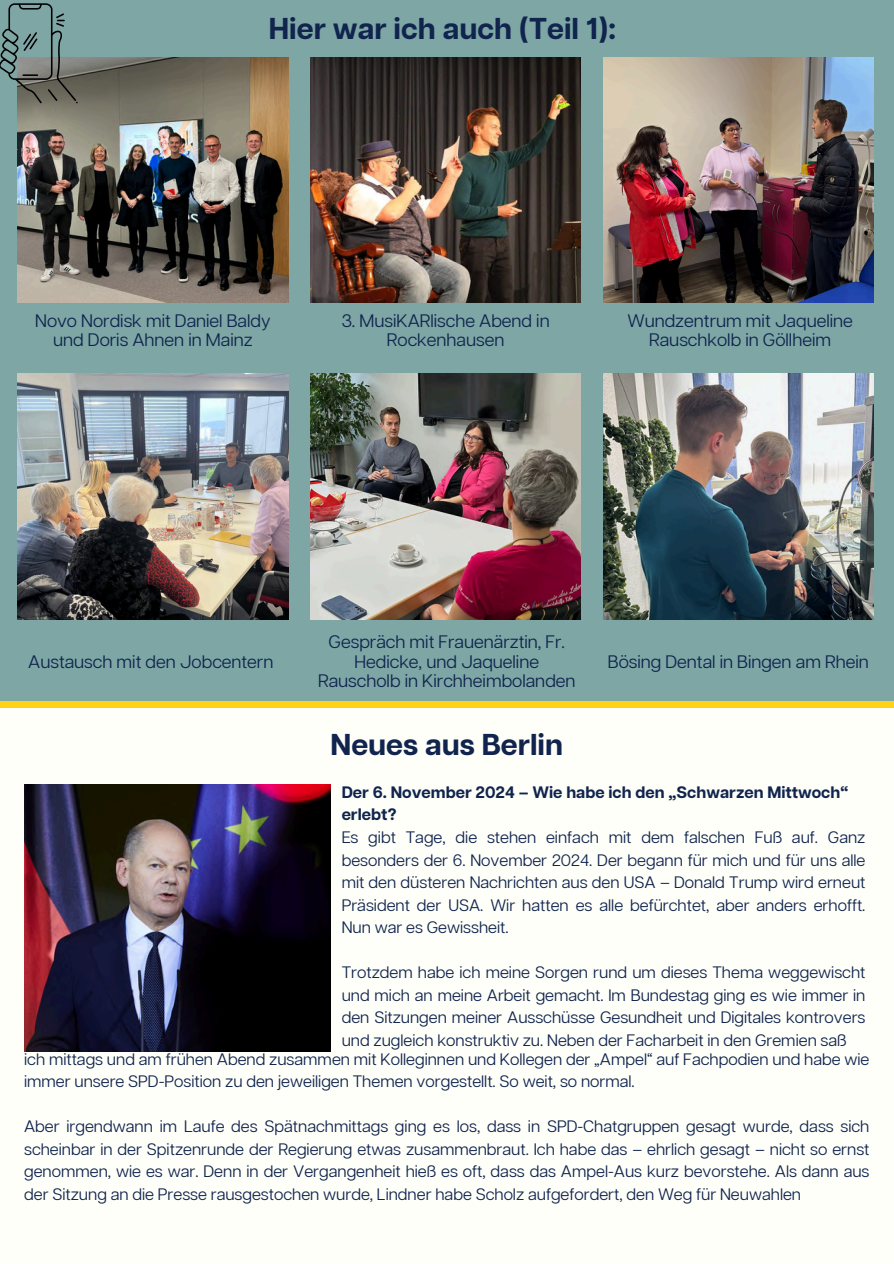
<style>
.page{position:relative;width:894px;height:1264px;background:#fff}
.page>*{position:absolute;margin:0;border:0;box-sizing:border-box;transform-origin:0 0}
.t1{font:700 30px "Articulat CF";color:#10244e}
.t2{font:18px/19.2px "Articulat CF";color:#10244e;text-align:center}
.t3{font:16.5px/22.5px "Articulat CF";color:#10244e;text-align:justify}
.t4{font:700 16.5px/22.5px "Articulat CF";color:#10244e}
</style>
<div class="page">
<div style="left:0;top:0;width:893px;height:1263px;background:#fffff9"></div>
<div style="left:0;top:0;width:893px;height:702px;background:#7da6a4"></div>
<div style="left:0;top:701px;width:893px;height:6px;background:#ffd218"></div>
<img style="left:310px;top:57px;width:270px;height:245px">
<img style="left:18px;top:57px;width:270px;height:245px">
<svg style="left:0;top:3px;width:78px;height:100px"></svg>
<img style="left:603px;top:57px;width:270px;height:245px">
<img style="left:603px;top:374px;width:270px;height:245px">
<img style="left:310px;top:374px;width:270px;height:245px">
<img style="left:18px;top:374px;width:270px;height:245px">
<img style="left:24px;top:784px;width:306px;height:267px">
<p class="t1" style="left:269px;top:15px;width:348px">Hier war ich auch (Teil 1):</p>
<p class="t2" style="left:35px;top:312px;width:237px">Novo Nordisk mit Daniel Baldy und Doris Ahnen in Mainz</p>
<p class="t2" style="left:341px;top:312px;width:209px">3. MusiKARlische Abend in<br>Rockenhausen</p>
<h1 class="t2" style="left:627px;top:312px;width:227px">Wundzentrum mit Jaqueline<br>Rauschkolb in Göllheim</h1>
<p class="t2" style="left:318px;top:633px;width:259px">Gespräch mit Frauenärztin, Fr.<br>Hedicke, und Jaqueline<br>Rauscholb in Kirchheimbolanden</p>
<p class="t2" style="left:28px;top:652px;width:247px">Austausch mit den Jobcentern</p>
<p class="t2" style="left:607px;top:652px;width:262px">Bösing Dental in Bingen am Rhein</p>
<p class="t1" style="left:330px;top:730px;width:234px">Neues aus Berlin</p>
<p class="t4" style="left:341px;top:781px;width:508px">Der 6. November 2024 – Wie habe ich den „Schwarzen Mittwoch“ erlebt?</p>
<p class="t3" style="left:341px;top:827px;width:525px">Es gibt Tage, die stehen einfach mit dem falschen Fuß auf. Ganz besonders der 6. November 2024. Der begann für mich und für uns alle mit den düsteren Nachrichten aus den USA – Donald Trump wird erneut Präsident der USA. Wir hatten es alle befürchtet, aber anders erhofft.<br>Nun war es Gewissheit.</p>
<p class="t3" style="left:341px;top:962px;width:525px">Trotzdem habe ich meine Sorgen rund um dieses Thema weggewischt und mich an meine Arbeit gemacht. Im Bundestag ging es wie immer in den Sitzungen meiner Ausschüsse Gesundheit und Digitales kontrovers und zugleich konstruktiv zu. Neben der Facharbeit in den Gremien saß</p>
<p class="t3" style="left:24px;top:1048px;width:846px">ich mittags und am frühen Abend zusammen mit Kolleginnen und Kollegen der „Ampel“ auf Fachpodien und habe wie immer unsere SPD-Position zu den jeweiligen Themen vorgestellt. So weit, so normal.</p>
<p class="t3" style="left:24px;top:1116px;width:846px">Aber irgendwann im Laufe des Spätnachmittags ging es los, dass in SPD-Chatgruppen gesagt wurde, dass sich scheinbar in der Spitzenrunde der Regierung etwas zusammenbraut. Ich habe das – ehrlich gesagt – nicht so ernst genommen, wie es war. Denn in der Vergangenheit hieß es oft, dass das Ampel-Aus kurz bevorstehe. Als dann aus der Sitzung an die Presse rausgestochen wurde, Lindner habe Scholz aufgefordert, den Weg für Neuwahlen</p>
</div>
